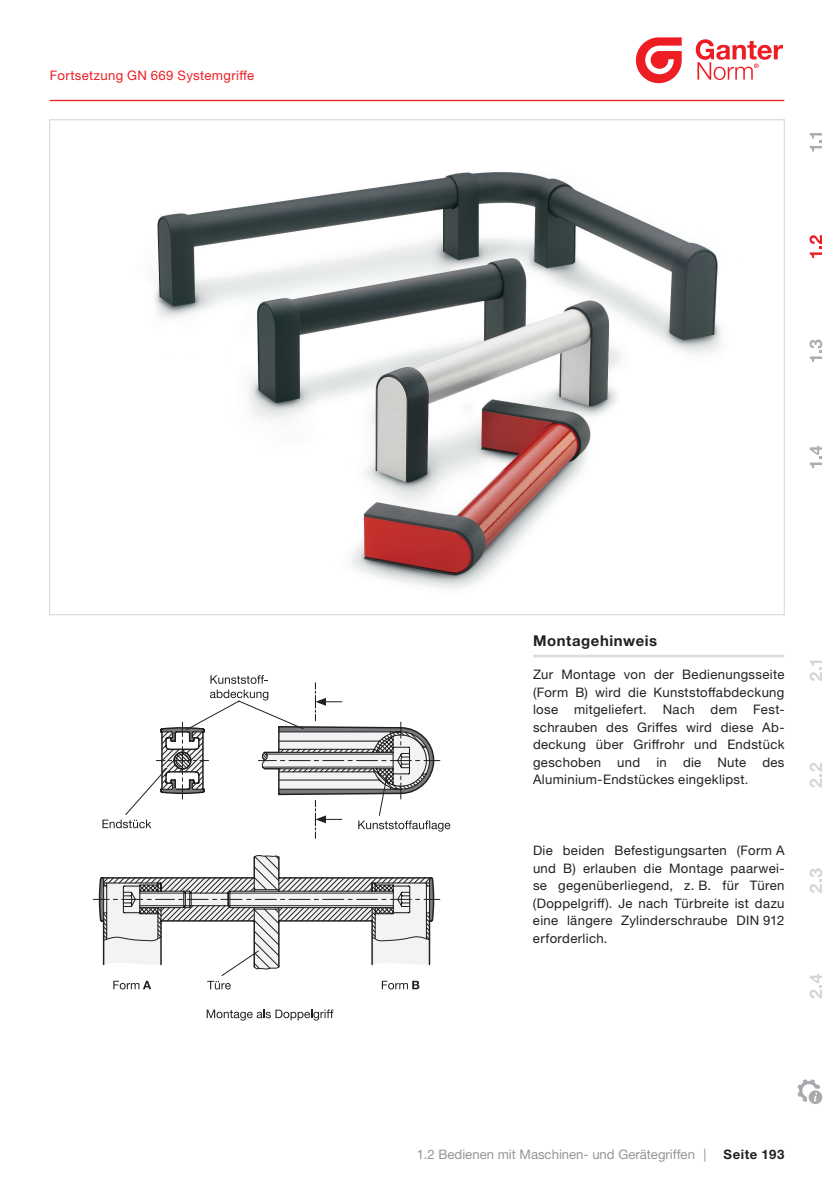
<style>
.page{position:relative;width:834px;height:1181px;background:#fff}
.page>*{position:absolute;margin:0;border:0;box-sizing:border-box;transform-origin:0 0}
.t1{font:700 14.88px "Helvetica Neue LT Pro";letter-spacing:.04em;color:#231f20}
.t2{font:13.12px/17.5px "Helvetica Neue LTW1 G";letter-spacing:.025em;color:#231f20;text-align:justify}
.t3{font:13.12px "Helvetica Neue LT Pro";color:#939598}
.t4{font:13.12px "Helvetica Neue LTW1 G";letter-spacing:.025em;color:#ee1d23}
.t5{font:700 13.12px "Helvetica Neue LTW1 G";letter-spacing:.045em;color:#231f20}
.s1{font-family:"Helvetica Neue LTW1 G"}
</style>
<div class="page">
<hr style="left:50px;top:100px;width:734px;height:1px;background:#ee1d23">
<svg style="left:809px;top:133px;width:14px;height:336px"></svg>
<svg style="left:797px;top:660px;width:26px;height:444px"></svg>
<svg style="left:635px;top:37px;width:46px;height:46px"></svg>
<svg style="left:695px;top:39px;width:87px;height:41px"></svg>
<img style="left:155px;top:172px;width:567px;height:417px">
<svg style="left:102px;top:725px;width:332px;height:104px"></svg>
<svg style="left:103px;top:731px;width:327px;height:108px"></svg>
<svg style="left:99px;top:855px;width:335px;height:114px"></svg>
<svg style="left:315px;top:815px;width:27px;height:8px"></svg>
<svg style="left:315px;top:698px;width:27px;height:8px"></svg>
<svg style="left:382px;top:980px;width:37px;height:9px"></svg>
<svg style="left:207px;top:1009px;width:126px;height:11px"></svg>
<svg style="left:207px;top:981px;width:24px;height:8px"></svg>
<svg style="left:113px;top:980px;width:38px;height:9px"></svg>
<svg style="left:358px;top:820px;width:92px;height:11px"></svg>
<svg style="left:102px;top:819px;width:49px;height:9px"></svg>
<svg style="left:210px;top:675px;width:58px;height:25px"></svg>
<hr style="left:533px;top:655px;width:251px;height:2px;background:#dcdddf">
<p class="t4" style="left:50px;top:67px;width:206px">Fortsetzung GN 669 Systemgriffe</p>
<p class="t1" style="left:533px;top:631px;width:126px">Montagehinweis</p>
<p class="t2" style="left:533px;top:666px;width:253px">Zur Montage von der Bedienungsseite (Form B) wird die Kunststoffabdeckung lose mitgeliefert. Nach dem Fest&shy;schrauben des Griffes wird diese Ab&shy;deckung über Griffrohr und Endstück geschoben und in die Nute des Aluminium-Endstückes eingeklipst.</p>
<p class="t2" style="left:533px;top:842px;width:253px">Die beiden Befestigungsarten (Form A und B) erlauben die Montage paarwei&shy;se gegenüberliegend, z. B. für Türen (Doppelgriff). Je nach Türbreite ist dazu eine längere Zylinderschraube DIN 912 erforderlich.</p>
<p class="t3" style="left:416px;top:1147px;width:291px">1.2 Bedienen mit Maschinen- und Gerätegriffen <span class="s1">|</span></p>
<p class="t5" style="left:723px;top:1146px;width:62px">Seite 193</p>
</div>
